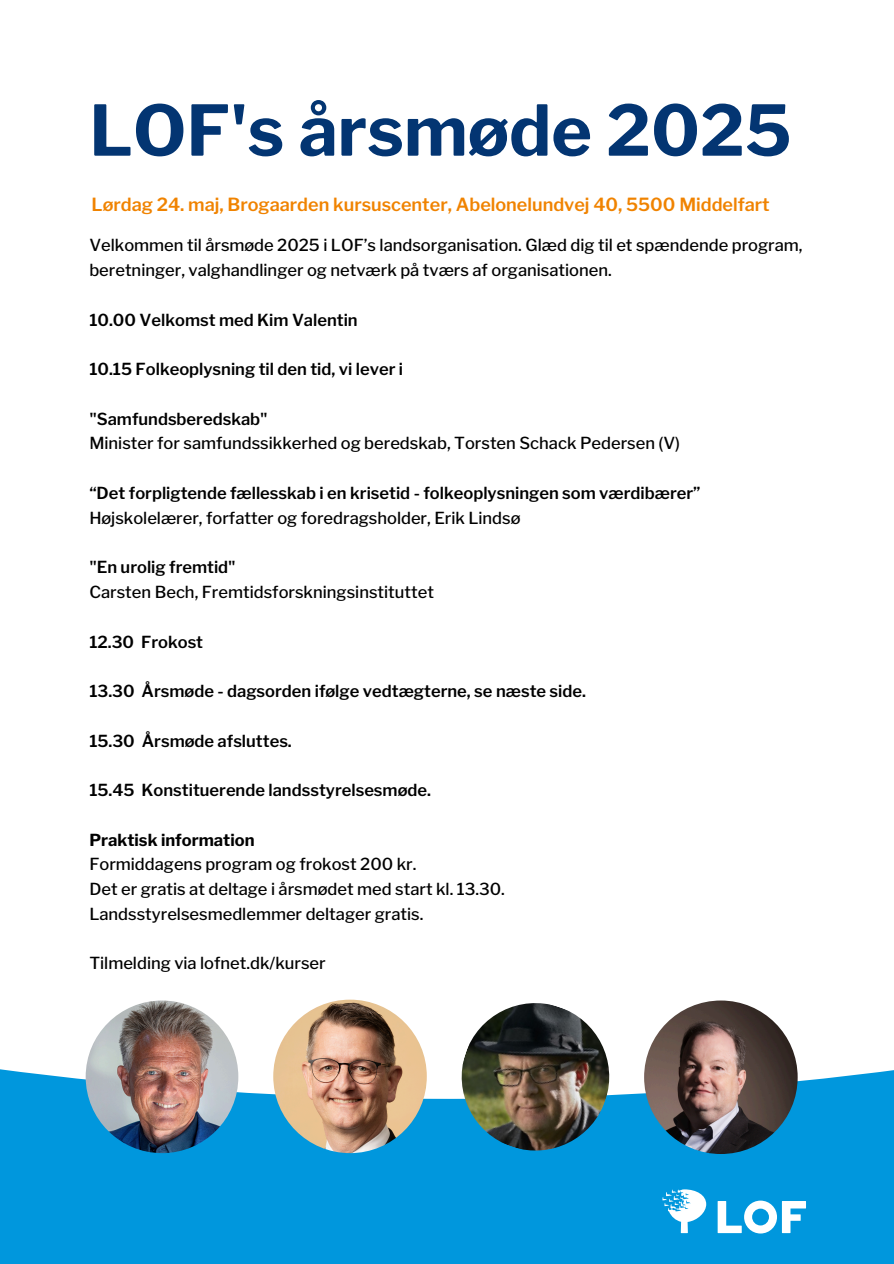
<style>
.page{position:relative;width:894px;height:1264px;background:#fff}
.page>*{position:absolute;margin:0;border:0;box-sizing:border-box;transform-origin:0 0}
.t1{font:700 69.3px "Libre Franklin";color:#033572}
.t2{font:600 18px "Libre Franklin";color:#f08300}
.t3{font:500 16.5px/24.8px "Libre Franklin";color:#000}
.t4{font:600 16.5px "Libre Franklin";color:#000}
.t5{font:700 16.5px "Libre Franklin";color:#000}
</style>
<div class="page">
<div style="left:0;top:1068px;width:893px;height:195px;background:#0097dd"></div>
<img style="left:452px;top:1003px;width:166px;height:156px">
<img style="left:273px;top:999px;width:153px;height:154px;border-radius:50%">
<img style="left:86px;top:1000px;width:152px;height:153px;border-radius:50%">
<img style="left:644px;top:1000px;width:153px;height:153px;border-radius:50%">
<svg style="left:662px;top:1189px;width:44px;height:44px"></svg>
<svg style="left:717px;top:1200px;width:88px;height:33px"></svg>
<p class="t1" style="left:89px;top:89px;width:703px">LOF's årsmøde 2025</p>
<p class="t2" style="left:92px;top:193px;width:679px">Lørdag 24. maj, Brogaarden kursuscenter, Abelonelundvej 40, 5500 Middelfart</p>
<h1 class="t3" style="left:89px;top:233px;width:714px">Velkommen til årsmøde 2025 i LOF’s landsorganisation. Glæd dig til et spændende program, beretninger, valghandlinger og netværk på tværs af organisationen.</h1>
<p class="t4" style="left:89px;top:310px;width:270px">10.00 Velkomst med Kim Valentin</p>
<p class="t4" style="left:89px;top:359px;width:315px">10.15 Folkeoplysning til den tid, vi lever i</p>
<p class="t4" style="left:89px;top:409px;width:180px">"Samfundsberedskab"</p>
<p class="t3" style="left:89px;top:431px;width:592px">Minister for samfundssikkerhed og beredskab, Torsten Schack Pedersen (V)</p>
<p class="t4" style="left:89px;top:483px;width:612px">“Det forpligtende fællesskab i en krisetid - folkeoplysningen som værdibærer”</p>
<p class="t3" style="left:89px;top:505px;width:432px">Højskolelærer, forfatter og foredragsholder, Erik Lindsø</p>
<p class="t4" style="left:89px;top:557px;width:148px">"En urolig fremtid"</p>
<p class="t3" style="left:89px;top:579px;width:346px">Carsten Bech, Fremtidsforskningsinstituttet</p>
<p class="t4" style="left:89px;top:631px;width:115px">12.30 Frokost</p>
<p class="t4" style="left:89px;top:681px;width:498px">13.30 Årsmøde - dagsorden ifølge vedtægterne, se næste side.</p>
<p class="t4" style="left:89px;top:730px;width:204px">15.30 Årsmøde afsluttes.</p>
<p class="t4" style="left:89px;top:780px;width:343px">15.45 Konstituerende landsstyrelsesmøde.</p>
<p class="t5" style="left:89px;top:829px;width:167px">Praktisk information</p>
<p class="t3" style="left:89px;top:852px;width:328px">Formiddagens program og frokost 200 kr.</p>
<p class="t3" style="left:89px;top:876px;width:417px">Det er gratis at deltage i årsmødet med start kl. 13.30.</p>
<p class="t3" style="left:89px;top:901px;width:335px">Landsstyrelsesmedlemmer deltager gratis.</p>
<p class="t3" style="left:89px;top:951px;width:238px">Tilmelding via lofnet.dk/kurser</p>
</div>
